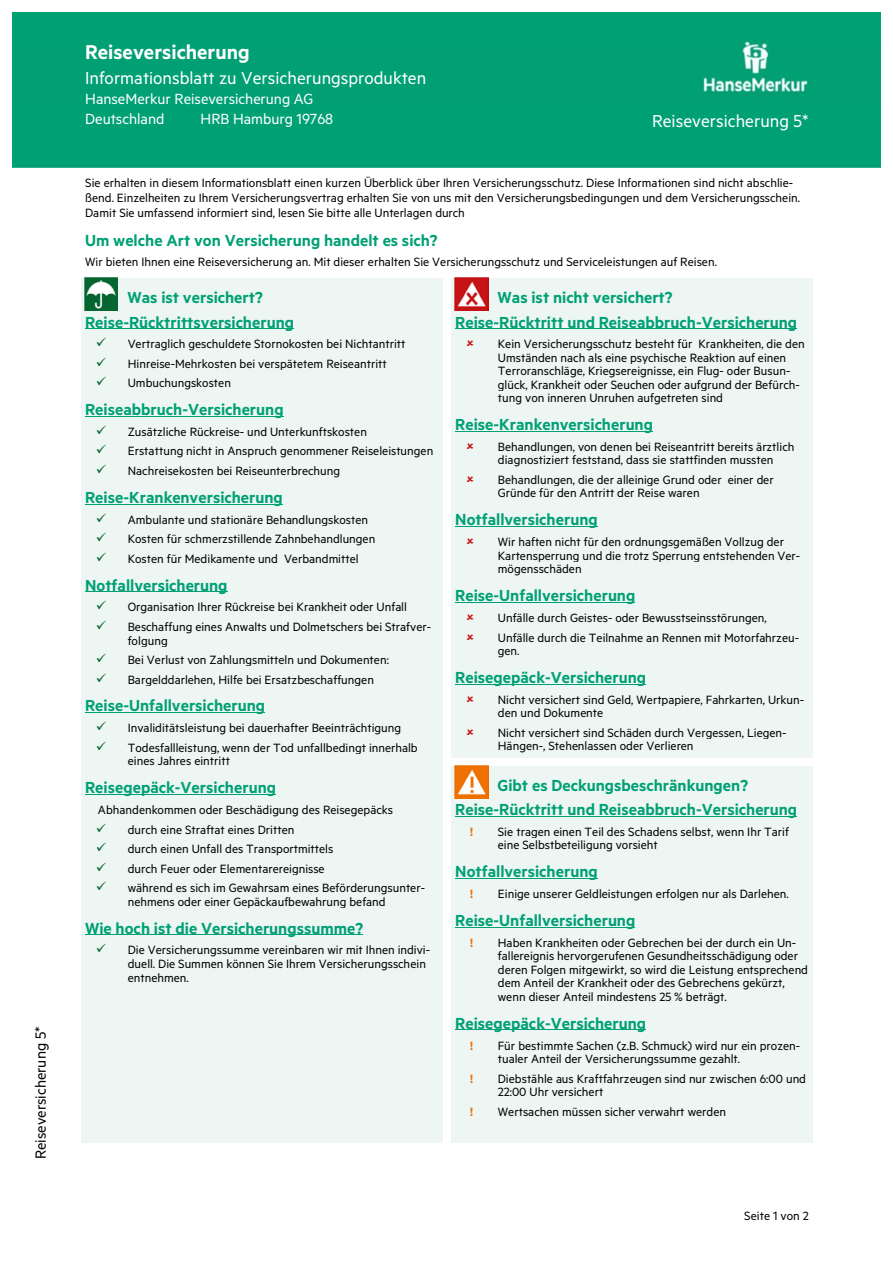
<style>
.page{position:relative;width:893px;height:1263px;background:#fff}
.page>*{position:absolute;margin:0;border:0;box-sizing:border-box;transform-origin:0 0}
.t1{font:600 22.5px "Metric Alt";color:#fff}
.t2{font:19.5px "Metric Alt";letter-spacing:.005em;color:#fff}
.t3{font:600 18px/24.5px "Metric Alt";color:#00a075}
.t4{font:16.5px/20px "Metric Alt";color:#fff}
.t5{font:16.5px "Metric Alt";color:#000}
.t6{font:13.5px/13.5px "Metric Alt";letter-spacing:.005em;color:#000}
.t7{font:600 13.5px "Metric Alt";color:#ee7001}
.s1{color:#056532}
</style>
<div class="page">
<div style="left:13px;top:13px;width:867px;height:155px;background:#00a075"></div>
<div style="left:81px;top:278px;width:362px;height:864px;background:#edf6f2"></div>
<hr style="left:85px;top:329px;width:209px;height:1px;background:#00a075">
<hr style="left:85px;top:416px;width:199px;height:1px;background:#00a075">
<hr style="left:85px;top:504px;width:198px;height:1px;background:#00a075">
<hr style="left:85px;top:592px;width:142px;height:1px;background:#00a075">
<hr style="left:85px;top:712px;width:180px;height:1px;background:#00a075">
<hr style="left:85px;top:794px;width:191px;height:1px;background:#00a075">
<hr style="left:85px;top:934px;width:278px;height:1px;background:#00a075">
<div style="left:451px;top:278px;width:362px;height:479px;background:#edf6f2"></div>
<hr style="left:455px;top:329px;width:342px;height:1px;background:#00a075">
<hr style="left:455px;top:431px;width:198px;height:1px;background:#00a075">
<hr style="left:455px;top:526px;width:143px;height:1px;background:#00a075">
<hr style="left:455px;top:602px;width:180px;height:1px;background:#00a075">
<hr style="left:455px;top:684px;width:191px;height:1px;background:#00a075">
<div style="left:451px;top:766px;width:362px;height:376px;background:#edf6f2"></div>
<hr style="left:455px;top:816px;width:342px;height:1px;background:#00a075">
<hr style="left:455px;top:878px;width:143px;height:1px;background:#00a075">
<hr style="left:455px;top:927px;width:180px;height:1px;background:#00a075">
<hr style="left:455px;top:1030px;width:191px;height:1px;background:#00a075">
<img style="left:85px;top:278px;width:33px;height:33px">
<img style="left:455px;top:278px;width:33px;height:33px">
<img style="left:455px;top:765px;width:33px;height:33px">
<p class="t5" style="left:33px;top:1159px;width:134px;rotate:-90deg">Reiseversicherung 5*</p>
<h1 class="t1" style="left:85px;top:44px;width:166px">Reiseversicherung</h1>
<h2 class="t2" style="left:85px;top:69px;width:343px">Informationsblatt zu Versicherungsprodukten</h2>
<p class="t4" style="left:85px;top:90px;width:230px">HanseMerkur Reiseversicherung AG<br>Deutschland</p>
<p class="t4" style="left:201px;top:110px;width:134px">HRB Hamburg 19768</p>
<h2 class="t2" style="left:652px;top:112px;width:158px">Reiseversicherung 5*</h2>
<p class="t6" style="left:85px;top:176px;width:717px;line-height:15.1px">Sie erhalten in diesem Informationsblatt einen kurzen Überblick über Ihren Versicherungsschutz. Diese Informationen sind nicht abschlie&shy;ßend. Einzelheiten zu Ihrem Versicherungsvertrag erhalten Sie von uns mit den Versicherungsbedingungen und dem Versicherungsschein.<br>Damit Sie umfassend informiert sind, lesen Sie bitte alle Unterlagen durch</p>
<h3 class="t3" style="left:85px;top:229px;width:354px">Um welche Art von Versicherung handelt es sich?</h3>
<p class="t6" style="left:85px;top:256px;width:633px">Wir bieten Ihnen eine Reiseversicherung an. Mit dieser erhalten Sie Versicherungsschutz und Serviceleistungen auf Reisen.</p>
<h3 class="t3" style="left:85px;top:286px;width:210px;text-indent:42px">Was ist versichert?<br>Reise-Rücktrittsversicherung</h3>
<p class="t6" style="left:96px;top:337px;width:311px"><span class="s1">✓</span> Vertraglich geschuldete Stornokosten bei Nichtantritt</p>
<p class="t6" style="left:96px;top:357px;width:293px"><span class="s1">✓</span> Hinreise-Mehrkosten bei verspätetem Reiseantritt</p>
<p class="t6" style="left:96px;top:376px;width:137px"><span class="s1">✓</span> Umbuchungskosten</p>
<h3 class="t3" style="left:85px;top:398px;width:200px">Reiseabbruch-Versicherung</h3>
<p class="t6" style="left:96px;top:425px;width:273px"><span class="s1">✓</span> Zusätzliche Rückreise- und Unterkunftskosten</p>
<p class="t6" style="left:96px;top:445px;width:339px"><span class="s1">✓</span> Erstattung nicht in Anspruch genommener Reiseleistungen</p>
<p class="t6" style="left:96px;top:464px;width:246px"><span class="s1">✓</span> Nachreisekosten bei Reiseunterbrechung</p>
<h3 class="t3" style="left:85px;top:486px;width:199px">Reise-Krankenversicherung</h3>
<p class="t6" style="left:96px;top:513px;width:274px"><span class="s1">✓</span> Ambulante und stationäre Behandlungskosten</p>
<p class="t6" style="left:96px;top:532px;width:281px"><span class="s1">✓</span> Kosten für schmerzstillende Zahnbehandlungen</p>
<p class="t6" style="left:96px;top:552px;width:264px"><span class="s1">✓</span> Kosten für Medikamente und Verbandmittel</p>
<h3 class="t3" style="left:85px;top:574px;width:144px">Notfallversicherung</h3>
<p class="t6" style="left:96px;top:601px;width:313px"><span class="s1">✓</span> Organisation Ihrer Rückreise bei Krankheit oder Unfall</p>
<p class="t6" style="left:128px;top:620px;width:305px;text-indent:-32px"><span class="s1">✓</span> Beschaffung eines Anwalts und Dolmetschers bei Strafver&shy;folgung</p>
<p class="t6" style="left:96px;top:653px;width:295px"><span class="s1">✓</span> Bei Verlust von Zahlungsmitteln und Dokumenten:</p>
<p class="t6" style="left:96px;top:673px;width:280px"><span class="s1">✓</span> Bargelddarlehen, Hilfe bei Ersatzbeschaffungen</p>
<h3 class="t3" style="left:85px;top:695px;width:181px">Reise-Unfallversicherung</h3>
<p class="t6" style="left:96px;top:722px;width:307px"><span class="s1">✓</span> Invaliditätsleistung bei dauerhafter Beeinträchtigung</p>
<p class="t6" style="left:128px;top:741px;width:291px;text-indent:-32px"><span class="s1">✓</span> Todesfallleistung, wenn der Tod unfallbedingt innerhalb eines Jahres eintritt</p>
<h3 class="t3" style="left:85px;top:777px;width:192px">Reisegepäck-Versicherung</h3>
<p class="t6" style="left:98px;top:803px;width:297px">Abhandenkommen oder Beschädigung des Reisegepäcks</p>
<p class="t6" style="left:96px;top:823px;width:200px"><span class="s1">✓</span> durch eine Straftat eines Dritten</p>
<p class="t6" style="left:96px;top:842px;width:239px"><span class="s1">✓</span> durch einen Unfall des Transportmittels</p>
<p class="t6" style="left:96px;top:862px;width:230px"><span class="s1">✓</span> durch Feuer oder Elementarereignisse</p>
<p class="t6" style="left:96px;top:881px;width:331px;text-align:center"><span class="s1">✓</span> während es sich im Gewahrsam eines Beförderungsunter&shy;nehmens oder einer Gepäckaufbewahrung befand</p>
<h3 class="t3" style="left:85px;top:917px;width:279px">Wie hoch ist die Versicherungssumme?</h3>
<p class="t6" style="left:128px;top:944px;width:304px;text-indent:-32px"><span class="s1">✓</span> Die Versicherungssumme vereinbaren wir mit Ihnen indivi&shy;duell. Die Summen können Sie Ihrem Versicherungsschein entnehmen.</p>
<h3 class="t3" style="left:455px;top:286px;width:343px;text-indent:42px">Was ist nicht versichert?<br>Reise-Rücktritt und Reiseabbruch-Versicherung</h3>
<p class="t6" style="left:498px;top:337px;width:308px">Kein Versicherungsschutz besteht für Krankheiten, die den Umständen nach als eine psychische Reaktion auf einen Terroranschläge, Kriegsereignisse, ein Flug- oder Busun&shy;glück, Krankheit oder Seuchen oder aufgrund der Befürch&shy;tung von inneren Unruhen aufgetreten sind</p>
<h3 class="t3" style="left:455px;top:413px;width:199px">Reise-Krankenversicherung</h3>
<p class="t6" style="left:498px;top:440px;width:298px">Behandlungen, von denen bei Reiseantritt bereits ärztlich diagnostiziert feststand, dass sie stattfinden mussten</p>
<p class="t6" style="left:498px;top:473px;width:277px">Behandlungen, die der alleinige Grund oder einer der<br>Gründe für den Antritt der Reise waren</p>
<h3 class="t3" style="left:455px;top:509px;width:144px">Notfallversicherung</h3>
<p class="t6" style="left:498px;top:535px;width:304px">Wir haften nicht für den ordnungsgemäßen Vollzug der<br>Kartensperrung und die trotz Sperrung entstehenden Ver&shy;mögensschäden</p>
<h3 class="t3" style="left:455px;top:584px;width:181px">Reise-Unfallversicherung</h3>
<p class="t6" style="left:498px;top:608px;width:303px;line-height:19.6px">Unfälle durch Geistes- oder Bewusstseinsstörungen,<br>Unfälle durch die Teilnahme an Rennen mit Motorfahrzeu-</p>
<p class="t6" style="left:498px;top:644px;width:23px">gen.</p>
<h3 class="t3" style="left:455px;top:666px;width:192px">Reisegepäck-Versicherung</h3>
<p class="t6" style="left:498px;top:693px;width:308px">Nicht versichert sind Geld, Wertpapiere, Fahrkarten, Urkun&shy;den und Dokumente</p>
<p class="t6" style="left:498px;top:726px;width:290px">Nicht versichert sind Schäden durch Vergessen, Liegen-<br>Hängen-, Stehenlassen oder Verlieren</p>
<h3 class="t3" style="left:455px;top:774px;width:343px;text-align:center">Gibt es Deckungsbeschränkungen?<br>Reise-Rücktritt und Reiseabbruch-Versicherung</h3>
<p class="t7" style="left:470px;top:827px;width:4px">!</p>
<p class="t6" style="left:498px;top:825px;width:293px">Sie tragen einen Teil des Schadens selbst, wenn Ihr Tarif eine Selbstbeteiligung vorsieht</p>
<h3 class="t3" style="left:455px;top:860px;width:144px">Notfallversicherung</h3>
<p class="t7" style="left:470px;top:889px;width:4px">!</p>
<p class="t6" style="left:498px;top:887px;width:292px">Einige unserer Geldleistungen erfolgen nur als Darlehen.</p>
<h3 class="t3" style="left:455px;top:909px;width:181px">Reise-Unfallversicherung</h3>
<p class="t7" style="left:470px;top:938px;width:4px">!</p>
<p class="t6" style="left:498px;top:936px;width:312px">Haben Krankheiten oder Gebrechen bei der durch ein Un&shy;fallereignis hervorgerufenen Gesundheitsschädigung oder deren Folgen mitgewirkt, so wird die Leistung entsprechend dem Anteil der Krankheit oder des Gebrechens gekürzt, wenn dieser Anteil mindestens 25 % beträgt.</p>
<h3 class="t3" style="left:455px;top:1012px;width:192px">Reisegepäck-Versicherung</h3>
<p class="t7" style="left:470px;top:1041px;width:4px">!</p>
<p class="t6" style="left:498px;top:1039px;width:304px">Für bestimmte Sachen (z.B. Schmuck) wird nur ein prozen&shy;tualer Anteil der Versicherungssumme gezahlt.</p>
<p class="t7" style="left:470px;top:1074px;width:4px">!</p>
<p class="t6" style="left:498px;top:1072px;width:310px">Diebstähle aus Kraftfahrzeugen sind nur zwischen 6:00 und<br>22:00 Uhr versichert</p>
<p class="t7" style="left:470px;top:1107px;width:4px">!</p>
<p class="t6" style="left:498px;top:1105px;width:230px">Wertsachen müssen sicher verwahrt werden</p>
<p class="t6" style="left:744px;top:1209px;width:66px">Seite 1 von 2</p>
</div>
